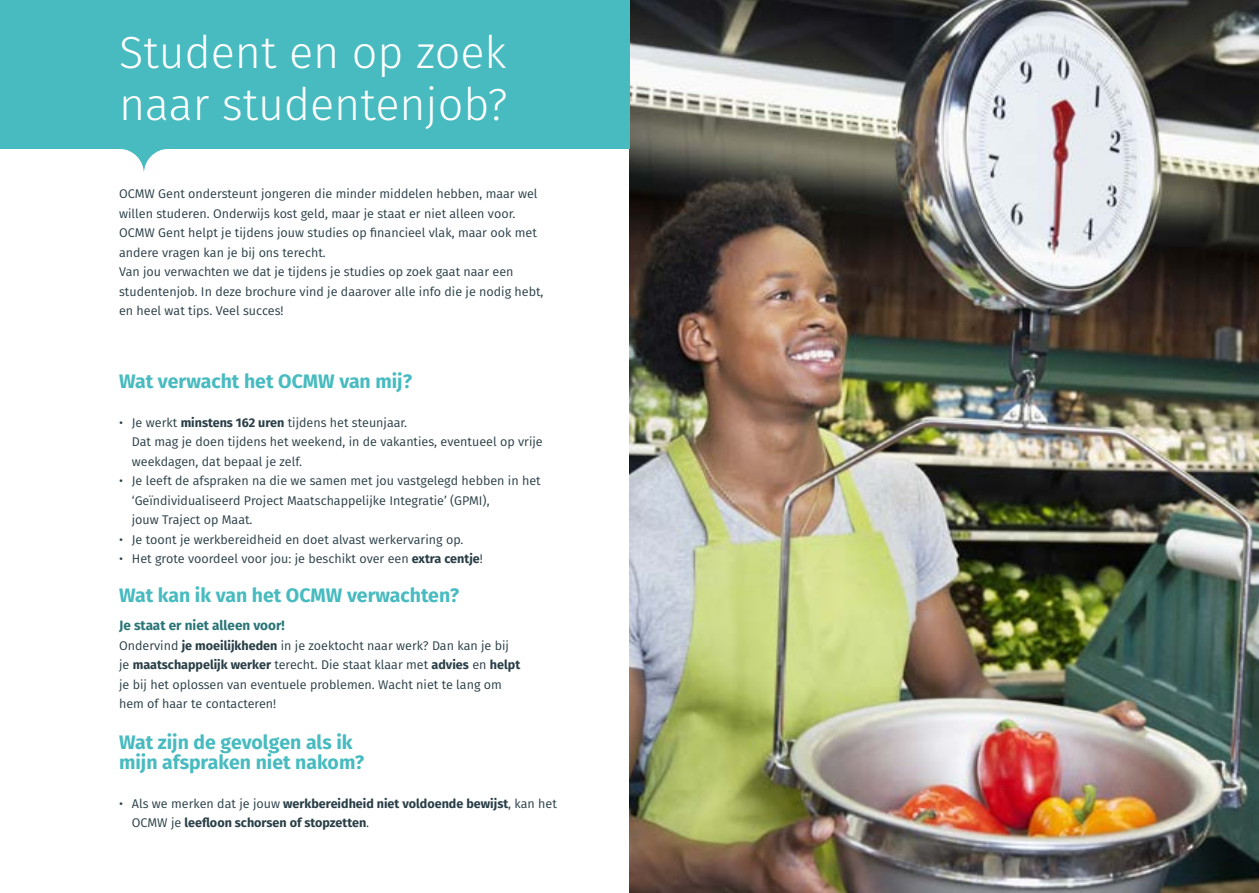
<style>
.page{position:relative;width:1259px;height:893px;background:#fff}
.page>*{position:absolute;margin:0;border:0;box-sizing:border-box;transform-origin:0 0}
.t1{font:300 45px/52.5px "Fira Sans";color:#fff}
.t2{font:700 19.5px/19.5px "Fira Sans";color:#47bbc0}
.t3{font:700 13.5px "Fira Sans";color:#297477}
.t4{font:12.6px/19.5px "Fira Sans";color:#293e46}
.t5{font:700 12.6px/19.5px "Fira Sans";color:#293e46}
.s1{font-weight:700}
.s2{font-weight:400}
</style>
<div class="page">
<img style="left:629px;top:0;width:630px;height:893px">
<div style="left:0;top:0;width:629px;height:149px;background:#47bbc0"></div>
<svg style="left:122px;top:149px;width:44px;height:24px"></svg>
<h1 class="t1" style="left:119px;top:25px;width:390px">Student en op zoek naar studentenjob?</h1>
<p class="t4" style="left:119px;top:184px;width:426px">OCMW Gent ondersteunt jongeren die minder middelen hebben, maar wel willen studeren. Onderwijs kost geld, maar je staat er niet alleen voor.<br>OCMW Gent helpt je tijdens jouw studies op financieel vlak, maar ook met andere vragen kan je bij ons terecht.<br>Van jou verwachten we dat je tijdens je studies op zoek gaat naar een studentenjob. In deze brochure vind je daarover alle info die je nodig hebt, en heel wat tips. Veel succes!</p>
<h2 class="t2" style="left:119px;top:370px;width:294px">Wat verwacht het OCMW van mij?</h2>
<p class="t4" style="left:132px;top:412px;width:412px;text-indent:-13px">• Je werkt <span class="s1">minstens 162 uren</span> tijdens het steunjaar.<br>Dat mag je doen tijdens het weekend, in de vakanties, eventueel op vrije weekdagen, dat bepaal je zelf.</p>
<p class="t4" style="left:132px;top:471px;width:410px;text-indent:-13px">• Je leeft de afspraken na die we samen met jou vastgelegd hebben in het ‘Geïndividualiseerd Project Maatschappelijke Integratie’ (GPMI),<br>jouw Traject op Maat.</p>
<p class="t4" style="left:119px;top:529px;width:346px">• Je toont je werkbereidheid en doet alvast werkervaring op.</p>
<p class="t4" style="left:119px;top:549px;width:365px">• Het grote voordeel voor jou: je beschikt over een <span class="s1">extra centje</span>!</p>
<h2 class="t2" style="left:119px;top:584px;width:341px">Wat kan ik van het OCMW verwachten?</h2>
<p class="t3" style="left:119px;top:614px;width:167px">Je staat er niet alleen voor!</p>
<p class="t4" style="left:119px;top:635px;width:402px">Ondervind <span class="s1">je moeilijkheden</span> in je zoektocht naar werk? Dan kan je bij je <span class="s1">maatschappelijk werker</span> terecht. Die staat klaar met <span class="s1">advies</span> en <span class="s1">helpt </span>je bij het oplossen van eventuele problemen. Wacht niet te lang om hem of haar te contacteren!</p>
<h2 class="t2" style="left:119px;top:731px;width:247px">Wat zijn de gevolgen als ik mijn afspraken niet nakom?</h2>
<p class="t5" style="left:132px;top:793px;width:426px;text-indent:-13px"><span class="s2">• Als we merken dat je jouw</span> werkbereidheid niet voldoende bewijst<span class="s2">, kan het<br>OCMW je</span> leefloon schorsen of stopzetten<span class="s2">.</span></p>
</div>
